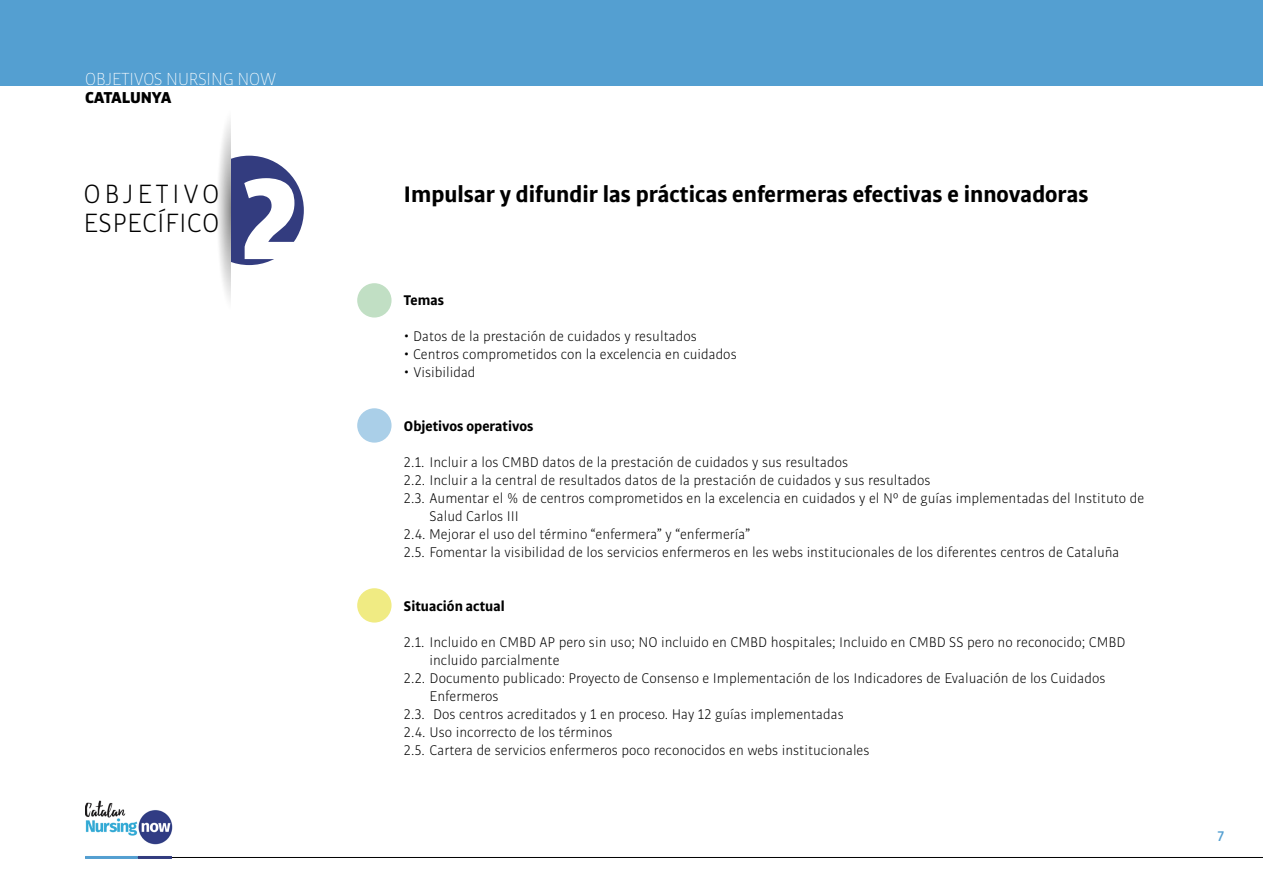
<style>
.page{position:relative;width:1263px;height:893px;background:#fff}
.page>*{position:absolute;margin:0;border:0;box-sizing:border-box;transform-origin:0 0}
.t1{font:900 123px "Bulo";color:#fff}
.t2{font:300 28.35px/29.5px "Bulo";letter-spacing:.015em;color:#000}
.t3{font:700 24px "Bulo";color:#000}
.t4{font:100 18.75px "Bulo";color:#fff}
.t5{font:900 16.95px "Bulo";color:#000}
.t6{font:300 15px "Bulo";color:#000}
.t7{font:700 15px "Bulo";color:#000}
.t8{font:500 15px "Bulo";color:#549fd1}
</style>
<div class="page">
<img style="left:218px;top:120px;width:13px;height:180px">
<svg style="left:231px;top:156px;width:73px;height:109px"></svg>
<img style="left:85px;top:800px;width:88px;height:44px">
<hr style="left:85px;top:857px;width:1178px;height:1px;background:#000">
<hr style="left:85px;top:856px;width:53px;height:3px;background:#549fd1">
<hr style="left:138px;top:856px;width:34px;height:3px;background:#333c7f">
<div style="left:0;top:0;width:1263px;height:85px;background:#549fd1"></div>
<div style="left:357px;top:588px;width:34px;height:35px;background:#f0eb83;border-radius:50%"></div>
<div style="left:357px;top:408px;width:34px;height:35px;background:#aacfe8;border-radius:50%"></div>
<div style="left:357px;top:283px;width:34px;height:35px;background:#c1dfc4;border-radius:50%"></div>
<p class="t4" style="left:85px;top:68px;width:193px">OBJETIVOS NURSING NOW</p>
<p class="t5" style="left:85px;top:86px;width:88px">CATALUNYA</p>
<h1 class="t1" style="left:241px;top:136px;width:61px">2</h1>
<h2 class="t2" style="left:83px;top:178px;width:138px">OBJETIVO<br>ESPECÍFICO</h2>
<h3 class="t3" style="left:404px;top:178px;width:686px">Impulsar y difundir las prácticas enfermeras efectivas e innovadoras</h3>
<p class="t7" style="left:404px;top:290px;width:42px">Temas</p>
<p class="t6" style="left:404px;top:327px;width:294px">• Datos de la prestación de cuidados y resultados</p>
<p class="t6" style="left:404px;top:345px;width:334px">• Centros comprometidos con la excelencia en cuidados</p>
<p class="t6" style="left:404px;top:363px;width:73px">• Visibilidad</p>
<p class="t7" style="left:404px;top:416px;width:131px">Objetivos operativos</p>
<p class="t6" style="left:404px;top:453px;width:446px">2.1. Incluir a los CMBD datos de la prestación de cuidados y sus resultados</p>
<p class="t6" style="left:404px;top:471px;width:528px">2.2. Incluir a la central de resultados datos de la prestación de cuidados y sus resultados</p>
<p class="t6" style="left:404px;top:489px;width:742px">2.3. Aumentar el % de centros comprometidos en la excelencia en cuidados y el Nº de guías implementadas del Instituto de</p>
<p class="t6" style="left:429px;top:507px;width:91px">Salud Carlos III</p>
<p class="t6" style="left:404px;top:525px;width:347px">2.4. Mejorar el uso del término “enfermera” y “enfermería”</p>
<p class="t6" style="left:404px;top:543px;width:717px">2.5. Fomentar la visibilidad de los servicios enfermeros en les webs institucionales de los diferentes centros de Cataluña</p>
<p class="t7" style="left:404px;top:596px;width:102px">Situación actual</p>
<p class="t6" style="left:404px;top:633px;width:723px">2.1. Incluido en CMBD AP pero sin uso; NO incluido en CMBD hospitales; Incluido en CMBD SS pero no reconocido; CMBD</p>
<p class="t6" style="left:429px;top:651px;width:131px">incluido parcialmente</p>
<p class="t6" style="left:404px;top:669px;width:703px">2.2. Documento publicado: Proyecto de Consenso e Implementación de los Indicadores de Evaluación de los Cuidados</p>
<p class="t6" style="left:429px;top:687px;width:71px">Enfermeros</p>
<p class="t6" style="left:404px;top:705px;width:441px">2.3. Dos centros acreditados y 1 en proceso. Hay 12 guías implementadas</p>
<p class="t6" style="left:404px;top:723px;width:210px">2.4. Uso incorrecto de los términos</p>
<p class="t6" style="left:404px;top:741px;width:467px">2.5. Cartera de servicios enfermeros poco reconocidos en webs institucionales</p>
<p class="t8" style="left:1218px;top:827px;width:8px">7</p>
</div>
